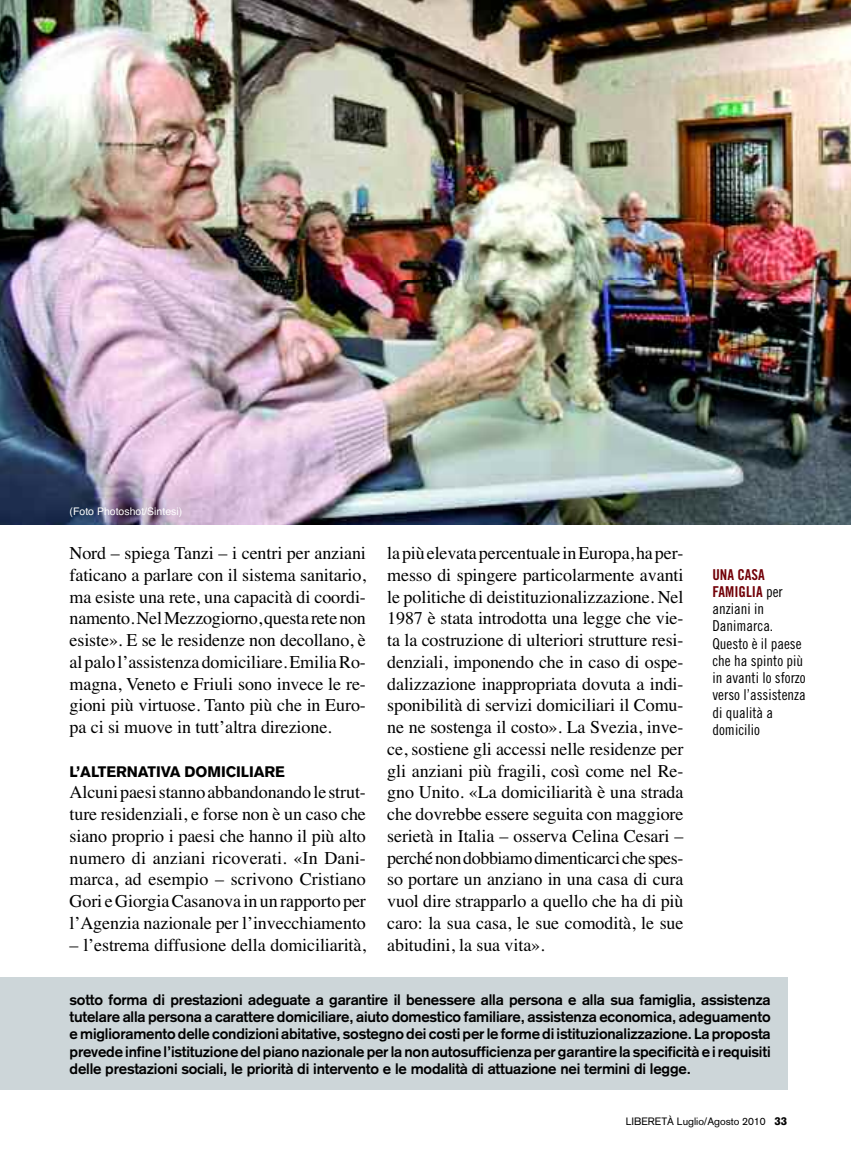
<style>
.page{position:relative;width:851px;height:1170px;background:#fff}
.page>*{position:absolute;margin:0;border:0;box-sizing:border-box;transform-origin:0 0}
.t1{font:18px/21.8px "Times";letter-spacing:-.005em;color:#000;text-align:justify}
.t2{font:700 15px/17.2px "Akzidenz Grotesk";letter-spacing:-.01em;color:#000;text-align:justify}
.t3{font:15px/17.2px "Trade Gothic Cond Eighteen";color:#000}
.t4{font:900 15px "Akzidenz Grotesk";letter-spacing:-.005em;color:#000}
.t5{font:15px/17.2px "Trade Gothic Bold Cond Twenty";color:#720008}
.t6{font:10.5px "Akzidenz Grotesk";color:#000}
.t7{font:10.5px "Helvetica";color:#fff}
.s1{font-family:"Trade Gothic Cond Eighteen";color:#000}
.s2{font-weight:900;font-size:11.25px}
</style>
<div class="page">
<div style="left:0;top:976px;width:787px;height:113px;background:#cdd6d9"></div>
<img style="left:1px;top:0;width:849px;height:524px">
<p class="t7" style="left:70px;top:505px;width:114px">(Foto Photoshot/Sintesi)</p>
<p class="t1" style="left:70px;top:542px;width:298px">Nord – spiega Tanzi – i centri per anziani faticano a parlare con il sistema sanitario, ma esiste una rete, una capacità di coordi&shy;namento.NelMezzogiorno,questaretenon esiste». E se le residenze non decollano, è alpalol’assistenzadomiciliare.EmiliaRo&shy;magna, Veneto e Friuli sono invece le re&shy;gioni più virtuose. Tanto più che in Euro&shy;pa ci si muove in tutt’altra direzione.</p>
<p class="t4" style="left:70px;top:765px;width:217px">L’ALTERNATIVA DOMICILIARE</p>
<p class="t1" style="left:70px;top:781px;width:298px">Alcunipaesistannoabbandonandole strut&shy;ture residenziali, e forse non è un caso che siano proprio i paesi che hanno il più alto numero di anziani ricoverati. «In Dani&shy;marca, ad esempio – scrivono Cristiano Gori eGiorgiaCasanova in un rapporto per l’Agenzia nazionale per l’invecchiamento</p>
<p class="t1" style="left:70px;top:933px;width:298px">– l’estrema diffusione della domiciliarità,</p>
<p class="t1" style="left:387px;top:542px;width:298px">lapiùelevatapercentuale inEuropa,haper&shy;messo di spingere particolarmente avanti le politiche di deistituzionalizzazione. Nel 1987 è stata introdotta una legge che vie&shy;ta la costruzione di ulteriori strutture resi&shy;denziali, imponendo che in caso di ospe&shy;dalizzazione inappropriata dovuta a indi&shy;sponibilità di servizi domiciliari il Comu&shy;ne ne sostenga il costo». La Svezia, inve&shy;ce, sostiene gli accessi nelle residenze per gli anziani più fragili, così come nel Re&shy;gno Unito. «La domiciliarità è una strada che dovrebbe essere seguita con maggiore serietà in Italia – osserva Celina Cesari – perchénondobbiamodimenticarcichespes&shy;so portare un anziano in una casa di cura vuol dire strapparlo a quello che ha di più caro: la sua casa, le sue comodità, le sue abitudini, la sua vita».</p>
<p class="t5" style="left:712px;top:566px;width:72px">UNA CASA<br>FAMIGLIA <span class="s1">per</span></p>
<p class="t3" style="left:712px;top:601px;width:95px">anziani in<br>Danimarca.<br>Questo è il paese che ha spinto più in avanti lo sforzo verso l’assistenza di qualità a domicilio</p>
<p class="t2" style="left:70px;top:992px;width:702px">sotto forma di prestazioni adeguate a garantire il benessere alla persona e alla sua famiglia, assistenza tutelare alla persona a carattere domiciliare, aiuto domestico familiare, assistenza economica, adeguamento e miglioramento delle condizioni abitative, sostegno dei costi per le forme di istituzionalizzazione. La proposta prevede infine l’istituzionedelpianonazionaleperla non autosufficienzapergarantire la specificità e irequisiti delle prestazioni sociali, le priorità di intervento e le modalità di attuazione nei termini di legge.</p>
<p class="t6" style="left:625px;top:1117px;width:163px">LIBERETÀ Luglio/Agosto 2010 <span class="s2">33</span></p>
</div>
